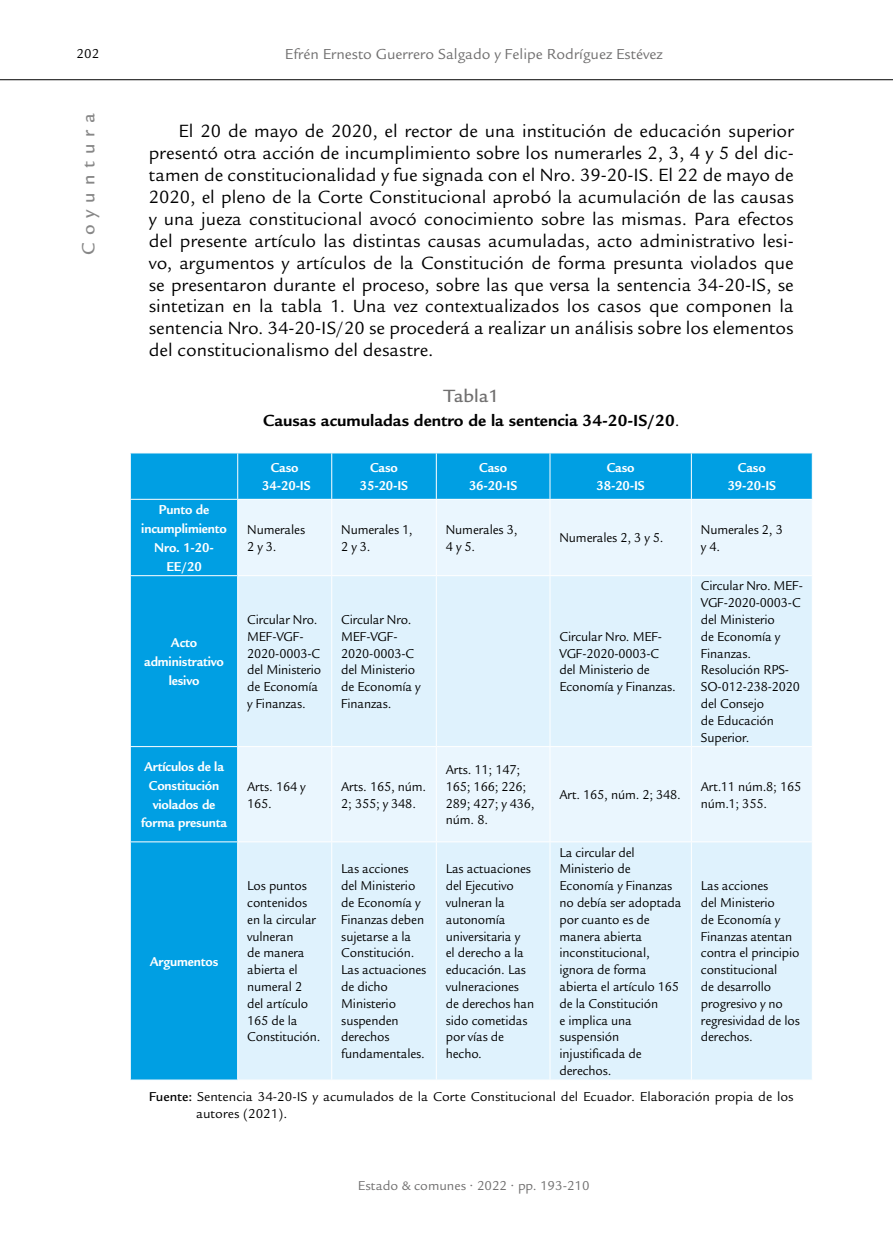
<style>
.page{position:relative;width:893px;height:1241px;background:#fff}
.page>*{position:absolute;margin:0;border:0;box-sizing:border-box;transform-origin:0 0}
.t1{font:19.25px/21.9px "Legacy Sans Std";color:#000;text-align:justify}
.t2{font:500 19.25px "Legacy Sans Std";letter-spacing:.36em;color:#878787}
.t3{font:500 19.25px "Legacy Sans Std";color:#706f6f}
.t4{font:700 17.5px "Legacy Sans Std";color:#000}
.t5{font:15.75px "Legacy Sans Std";color:#706f6f}
.t6{font:14px/16.8px "Legacy Sans Std";letter-spacing:-.01em;color:#000;scale:.95 1}
.t7{font:700 14px/18.9px "Legacy Sans Std";letter-spacing:-.01em;color:#fff;text-align:center;scale:.95 1}
.t8{font:14px/17.5px "Legacy Sans Std";letter-spacing:-.01em;color:#000}
.t9{font:14px "Legacy Sans Std";color:#706f6f}
.s1{font-weight:400}
.s2{font-weight:500}
</style>
<div class="page">
<hr style="left:0;top:79px;width:893px;height:1px;background:#000">
<div style="left:131px;top:453px;width:681px;height:626px;background:#009fe3"></div>
<div style="left:238px;top:500px;width:574px;height:75px;background:#eaf6fe"></div>
<svg style="left:238px;top:576px;width:574px;height:503px;background:#e1f2fd"></svg>
<hr style="left:237px;top:453px;width:1px;height:46px;background:#fff">
<hr style="left:331px;top:453px;width:1px;height:46px;background:#fff">
<hr style="left:436px;top:453px;width:1px;height:46px;background:#fff">
<hr style="left:550px;top:453px;width:1px;height:46px;background:#fff">
<hr style="left:691px;top:453px;width:1px;height:46px;background:#fff">
<hr style="left:130px;top:499px;width:108px;height:1px;background:#fff">
<hr style="left:238px;top:499px;width:94px;height:1px;background:#fff">
<hr style="left:237px;top:499px;width:1px;height:76px;background:#fff">
<hr style="left:332px;top:499px;width:104px;height:1px;background:#fff">
<hr style="left:331px;top:499px;width:1px;height:76px;background:#fff">
<hr style="left:436px;top:499px;width:114px;height:1px;background:#fff">
<hr style="left:436px;top:499px;width:1px;height:76px;background:#fff">
<hr style="left:550px;top:499px;width:141px;height:1px;background:#fff">
<hr style="left:550px;top:499px;width:1px;height:76px;background:#fff">
<hr style="left:691px;top:499px;width:122px;height:1px;background:#fff">
<hr style="left:691px;top:499px;width:1px;height:76px;background:#fff">
<hr style="left:130px;top:575px;width:108px;height:1px;background:#fff">
<hr style="left:238px;top:575px;width:94px;height:1px;background:#fff">
<hr style="left:237px;top:576px;width:1px;height:170px;background:#fff">
<hr style="left:332px;top:575px;width:104px;height:1px;background:#fff">
<hr style="left:331px;top:576px;width:1px;height:170px;background:#fff">
<hr style="left:436px;top:575px;width:114px;height:1px;background:#fff">
<hr style="left:436px;top:576px;width:1px;height:170px;background:#fff">
<hr style="left:550px;top:575px;width:141px;height:1px;background:#fff">
<hr style="left:550px;top:576px;width:1px;height:170px;background:#fff">
<hr style="left:691px;top:575px;width:122px;height:1px;background:#fff">
<hr style="left:691px;top:576px;width:1px;height:170px;background:#fff">
<hr style="left:130px;top:746px;width:108px;height:1px;background:#fff">
<hr style="left:238px;top:746px;width:94px;height:1px;background:#fff">
<hr style="left:237px;top:747px;width:1px;height:94px;background:#fff">
<hr style="left:332px;top:746px;width:104px;height:1px;background:#fff">
<hr style="left:331px;top:747px;width:1px;height:94px;background:#fff">
<hr style="left:436px;top:746px;width:114px;height:1px;background:#fff">
<hr style="left:436px;top:747px;width:1px;height:94px;background:#fff">
<hr style="left:550px;top:746px;width:141px;height:1px;background:#fff">
<hr style="left:550px;top:747px;width:1px;height:94px;background:#fff">
<hr style="left:691px;top:746px;width:122px;height:1px;background:#fff">
<hr style="left:691px;top:747px;width:1px;height:94px;background:#fff">
<hr style="left:130px;top:841px;width:108px;height:1px;background:#fff">
<hr style="left:238px;top:841px;width:94px;height:1px;background:#fff">
<hr style="left:237px;top:842px;width:1px;height:237px;background:#fff">
<hr style="left:332px;top:841px;width:104px;height:1px;background:#fff">
<hr style="left:331px;top:842px;width:1px;height:237px;background:#fff">
<hr style="left:436px;top:841px;width:114px;height:1px;background:#fff">
<hr style="left:436px;top:842px;width:1px;height:237px;background:#fff">
<hr style="left:550px;top:841px;width:141px;height:1px;background:#fff">
<hr style="left:550px;top:842px;width:1px;height:237px;background:#fff">
<hr style="left:691px;top:841px;width:122px;height:1px;background:#fff">
<hr style="left:691px;top:842px;width:1px;height:237px;background:#fff">
<p class="t8" style="left:77px;top:45px;width:24px">202</p>
<p class="t5" style="left:285px;top:45px;width:379px">Efrén Ernesto Guerrero Salgado y Felipe Rodríguez Estévez</p>
<h1 class="t2" style="left:77px;top:254px;width:142px;rotate:-90deg">Coyuntura</h1>
<p class="t1" style="left:149px;top:121px;width:646px;text-indent:30px">El 20 de mayo de 2020, el rector de una institución de educación superior presentó otra acción de incumplimiento sobre los numerarles 2, 3, 4 y 5 del dic&shy;tamen de constitucionalidad y fue signada con el Nro. 39-20-IS. El 22 de mayo de 2020, el pleno de la Corte Constitucional aprobó la acumulación de las causas y una jueza constitucional avocó conocimiento sobre las mismas. Para efectos del presente artículo las distintas causas acumuladas, acto administrativo lesi&shy;vo, argumentos y artículos de la Constitución de forma presunta violados que se presentaron durante el proceso, sobre las que versa la sentencia 34-20-IS, se sintetizan en la tabla 1. Una vez contextualizados los casos que componen la sentencia Nro. 34-20-IS/20 se procederá a realizar un análisis sobre los elementos del constitucionalismo del desastre.</p>
<h1 class="t3" style="left:444px;top:385px;width:56px">Tabla1</h1>
<p class="t4" style="left:263px;top:410px;width:418px">Causas acumuladas dentro de la sentencia 34-20-IS/20<span class="s1">.</span></p>
<p class="t7" style="left:262px;top:457px;width:52px">Caso<br>34-20-IS</p>
<p class="t7" style="left:360px;top:457px;width:52px">Caso<br>35-20-IS</p>
<p class="t7" style="left:469px;top:457px;width:52px">Caso<br>36-20-IS</p>
<p class="t7" style="left:596px;top:457px;width:52px">Caso<br>38-20-IS</p>
<p class="t7" style="left:728px;top:457px;width:52px">Caso<br>39-20-IS</p>
<p class="t7" style="left:141px;top:500px;width:91px">Punto de incumplimiento<br>Nro. 1-20-<br>EE/20</p>
<p class="t6" style="left:247px;top:521px;width:63px">Numerales<br>2 y 3.</p>
<p class="t6" style="left:341px;top:521px;width:77px">Numerales 1,<br>2 y 3.</p>
<p class="t6" style="left:446px;top:521px;width:77px">Numerales 3,<br>4 y 5.</p>
<p class="t6" style="left:559px;top:529px;width:111px">Numerales 2, 3 y 5.</p>
<p class="t6" style="left:701px;top:521px;width:88px">Numerales 2, 3 y 4.</p>
<p class="t7" style="left:144px;top:633px;width:86px">Acto administrativo lesivo</p>
<p class="t7" style="left:141px;top:756px;width:92px">Artículos de la<br>Constitución violados de forma presunta</p>
<p class="t7" style="left:150px;top:951px;width:74px">Argumentos</p>
<p class="t6" style="left:247px;top:611px;width:79px">Circular Nro.<br>MEF-VGF-<br>2020-0003-C del Ministerio de Economía y Finanzas.</p>
<p class="t6" style="left:341px;top:611px;width:85px">Circular Nro.<br>MEF-VGF-<br>2020-0003-C del Ministerio de Economía y<br>Finanzas.</p>
<p class="t6" style="left:247px;top:777px;width:63px">Arts. 164 y<br>165.</p>
<p class="t6" style="left:341px;top:777px;width:91px">Arts. 165, núm.<br>2; 355; y 348.</p>
<p class="t6" style="left:446px;top:761px;width:95px">Arts. 11; 147;<br>165; 166; 226;<br>289; 427; y 436, núm. 8.</p>
<p class="t6" style="left:247px;top:877px;width:79px">Los puntos contenidos en la circular vulneran<br>de manera abierta el numeral 2 del artículo<br>165 de la<br>Constitución.</p>
<p class="t6" style="left:341px;top:860px;width:91px">Las acciones del Ministerio de Economía y<br>Finanzas deben sujetarse a la<br>Constitución.<br>Las actuaciones de dicho<br>Ministerio suspenden derechos fundamentales.</p>
<p class="t6" style="left:446px;top:860px;width:95px">Las actuaciones del Ejecutivo vulneran la autonomía universitaria y<br>el derecho a la educación. Las vulneraciones de derechos han sido cometidas por vías de hecho.</p>
<p class="t6" style="left:559px;top:628px;width:124px">Circular Nro. MEF-<br>VGF-2020-0003-C del Ministerio de<br>Economía y Finanzas.</p>
<p class="t6" style="left:701px;top:577px;width:109px">Circular Nro. MEF-<br>VGF-2020-0003-C del Ministerio<br>de Economía y<br>Finanzas.<br>Resolución RPS-<br>SO-012-238-2020 del Consejo<br>de Educación<br>Superior.</p>
<p class="t6" style="left:559px;top:786px;width:129px">Art. 165, núm. 2; 348.</p>
<p class="t6" style="left:701px;top:777px;width:107px">Art.11 núm.8; 165 núm.1; 355.</p>
<p class="t6" style="left:560px;top:843px;width:130px">La circular del<br>Ministerio de<br>Economía y Finanzas no debía ser adoptada por cuanto es de manera abierta inconstitucional, ignora de forma abierta el artículo 165 de la Constitución<br>e implica una suspensión injustificada de derechos.</p>
<p class="t6" style="left:701px;top:877px;width:106px">Las acciones<br>del Ministerio<br>de Economía y<br>Finanzas atentan contra el principio constitucional<br>de desarrollo progresivo y no regresividad de los derechos.</p>
<p class="t8" style="left:196px;top:1087px;width:599px;text-indent:-47px"><span class="s2">Fuente:</span> Sentencia 34-20-IS y acumulados de la Corte Constitucional del Ecuador. Elaboración propia de los autores (2021).</p>
<p class="t9" style="left:358px;top:1177px;width:233px">Estado &amp; comunes • 2022 • pp. 193-210</p>
</div>
